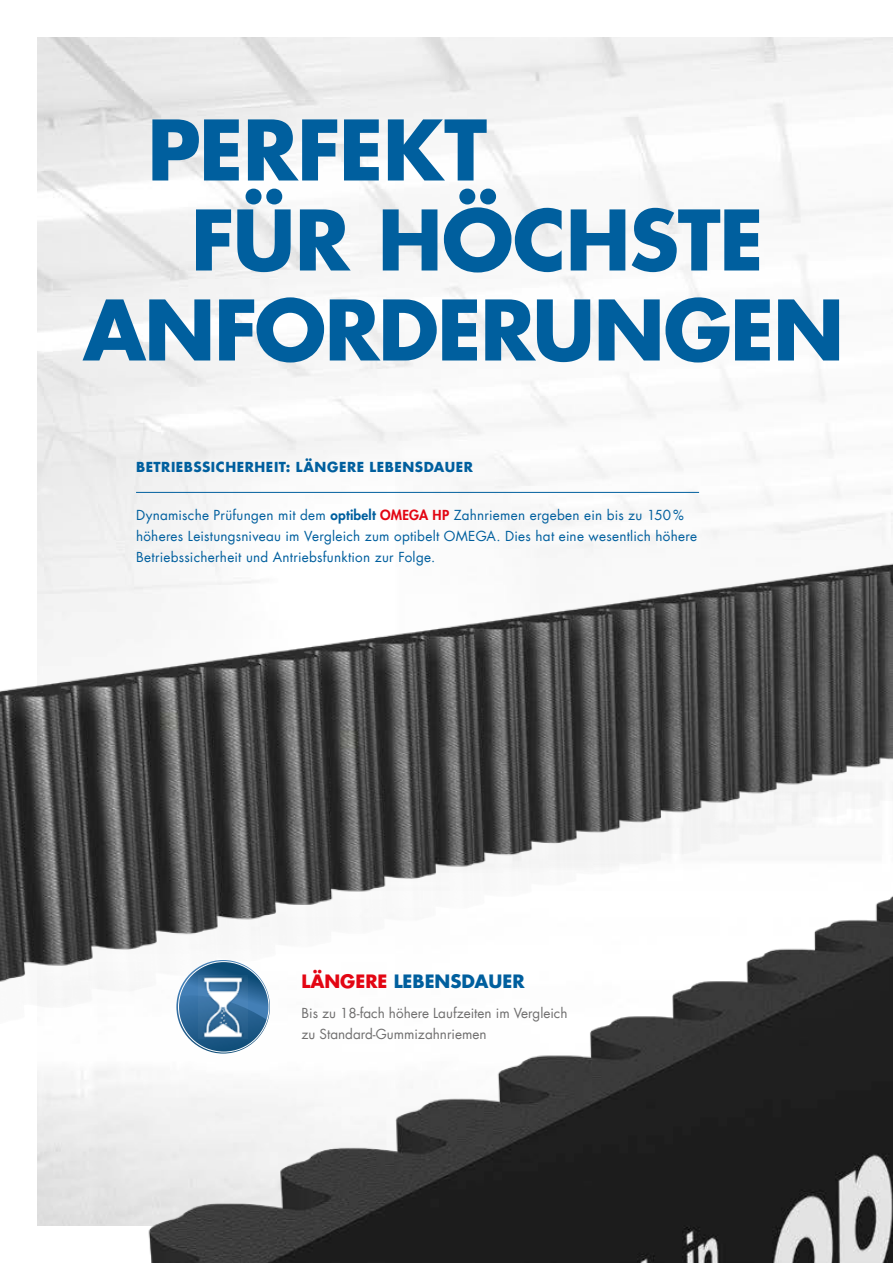
<style>
.page{position:relative;width:893px;height:1263px;background:#fff}
.page>*{position:absolute;margin:0;border:0;box-sizing:border-box;transform-origin:0 0}
.t1{font:700 81px "Futura Com";letter-spacing:-.02em;color:#005f9e}
.t2{font:700 18px "Futura Com";color:#005f9e}
.t3{font:13.5px/21px "Futura Com";letter-spacing:.02em;color:#005f9e}
.t4{font:13.5px/21px "Futura Com";color:#706f6f}
.t5{font:700 13.5px "Futura Com";letter-spacing:.04em;color:#005f9e}
.s1{font-weight:800}
.s2{font-weight:800;color:#e30613}
.s3{color:#e30613}
</style>
<div class="page">
<img style="left:0;top:100px;width:893px;height:1163px">
<hr style="left:136px;top:492px;width:563px;height:1px;background:#005f9e">
<svg style="left:176px;top:960px;width:94px;height:93px"></svg>
<svg style="left:180px;top:962px;width:95px;height:58px"></svg>
<img style="left:199px;top:976px;width:48px;height:62px">
<h1 class="t1" style="left:147px;top:88px;width:341px">PERFEKT</h1>
<h1 class="t1" style="left:191px;top:178px;width:574px">FÜR HÖCHSTE</h1>
<h1 class="t1" style="left:83px;top:268px;width:763px">ANFORDERUNGEN</h1>
<p class="t5" style="left:136px;top:456px;width:338px">BETRIEBSSICHERHEIT: LÄNGERE LEBENSDAUER</p>
<p class="t3" style="left:136px;top:504px;width:563px">Dynamische Prüfungen mit dem <span class="s1">optibelt</span> <span class="s2">OMEGA HP</span> Zahnriemen ergeben ein bis zu 150% höheres Leistungsniveau im Vergleich zum optibelt OMEGA. Dies hat eine wesentlich höhere<br>Betriebssicherheit und Antriebsfunktion zur Folge.</p>
<h2 class="t2" style="left:301px;top:967px;width:225px"><span class="s3">LÄNGERE</span> LEBENSDAUER</h2>
<p class="t4" style="left:301px;top:1002px;width:267px">Bis zu 18-fach höhere Laufzeiten im Vergleich zu Standard-Gummizahnriemen</p>
</div>
